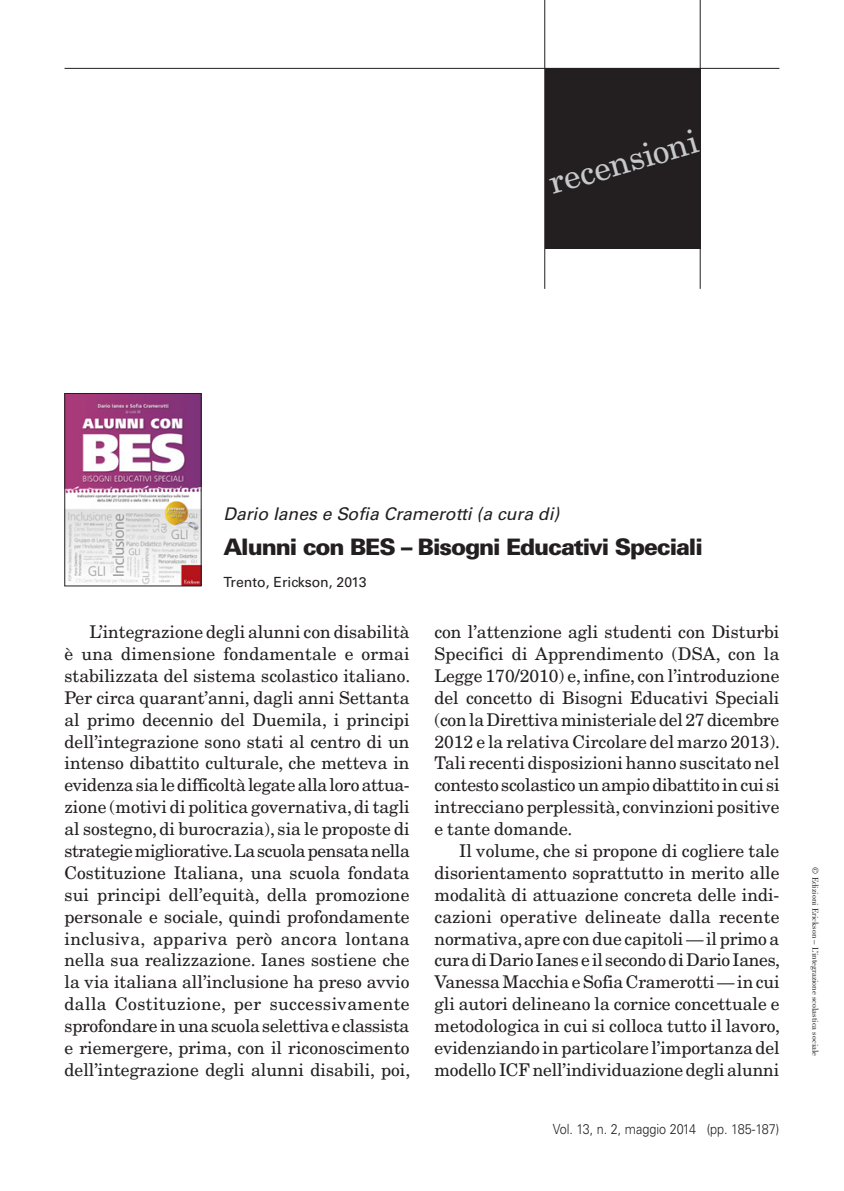
<style>
.page{position:relative;width:844px;height:1191px;background:#fff}
.page>*{position:absolute;margin:0;border:0;box-sizing:border-box;transform-origin:0 0}
.t1{font:33.25px "New Century Schlbk LT Std";color:#c7c8ca}
.t2{font:900 22.75px "Univers LT Std";letter-spacing:-.05em;color:#231f20}
.t3{font:17.5px/21.9px "New Century Schlbk LT Std";color:#231f20;text-align:justify}
.t4{font:italic 17.5px "Univers LT Std";color:#231f20}
.t5{font:300 14px "Univers LT Std";color:#231f20;scale:.9 1}
.t6{font:14px "Univers LT Std";color:#231f20}
.t7{font:8.75px "Bodoni Std";color:#231f20}
</style>
<div class="page">
<hr style="left:64px;top:68px;width:715px;height:1px;background:#231f20">
<div style="left:544px;top:68px;width:156px;height:181px;background:#231f20"></div>
<hr style="left:544px;top:0;width:1px;height:289px;background:#231f20">
<hr style="left:699px;top:0;width:1px;height:289px;background:#231f20">
<img style="left:66px;top:395px;width:133px;height:189px">
<div style="left:64px;top:393px;width:137px;height:193px;border:1px solid #231f20"></div>
<h1 class="t1" style="left:544px;top:163px;width:155px;rotate:-16deg">recensioni</h1>
<p class="t4" style="left:223px;top:504px;width:337px">Dario Ianes e Sofia Cramerotti (a cura di)</p>
<h2 class="t2" style="left:223px;top:532px;width:481px">Alunni con BES – Bisogni Educativi Speciali</h2>
<p class="t6" style="left:223px;top:573px;width:145px">Trento, Erickson, 2013</p>
<p class="t3" style="left:64px;top:621px;width:347px;text-indent:25px">L’integrazione degli alunni con disabilità è una dimensione fondamentale e ormai stabilizzata del sistema scolastico italiano.<br>Per circa quarant’anni, dagli anni Settanta al primo decennio del Duemila, i principi dell’integrazione sono stati al centro di un intenso dibattito culturale, che metteva in evidenza sia le difficoltà legate alla loro attua&shy;zione (motivi di politica governativa, di tagli al sostegno, di burocrazia), sia le proposte di strategie migliorative. La scuola pensata nella Costituzione Italiana, una scuola fondata sui principi dell’equità, della promozione personale e sociale, quindi profondamente inclusiva, appariva però ancora lontana nella sua realizzazione. Ianes sostiene che la via italiana all’inclusione ha preso avvio dalla Costituzione, per successivamente sprofondare in una scuola selettiva e classista e riemergere, prima, con il riconoscimento dell’integrazione degli alunni disabili, poi,</p>
<p class="t3" style="left:434px;top:621px;width:347px">con l’attenzione agli studenti con Disturbi Specifici di Apprendimento (DSA, con la Legge 170/2010) e, infine, con l’introduzione del concetto di Bisogni Educativi Speciali (con la Direttiva ministeriale del 27 dicembre 2012 e la relativa Circolare del marzo 2013).<br>Tali recenti disposizioni hanno suscitato nel contesto scolastico un ampio dibattito in cui si intrecciano perplessità, convinzioni positive e tante domande.</p>
<p class="t3" style="left:434px;top:839px;width:347px;text-indent:25px">Il volume, che si propone di cogliere tale disorientamento soprattutto in merito alle modalità di attuazione concreta delle indi&shy;cazioni operative delineate dalla recente normativa, apre con due capitoli — il primo a cura di Dario Ianes e il secondo di Dario Ianes, Vanessa Macchia e Sofia Cramerotti — in cui gli autori delineano la cornice concettuale e metodologica in cui si colloca tutto il lavoro, evidenziando in particolare l’importanza del modello ICF nell’individuazione degli alunni</p>
<p class="t5" style="left:552px;top:1121px;width:253px">Vol. 13, n. 2, maggio 2014 (pp. 185-187)</p>
<p class="t7" style="left:820px;top:867px;width:190px;rotate:90deg">© Edizioni Erickson – L’integrazione scolastica sociale</p>
</div>
